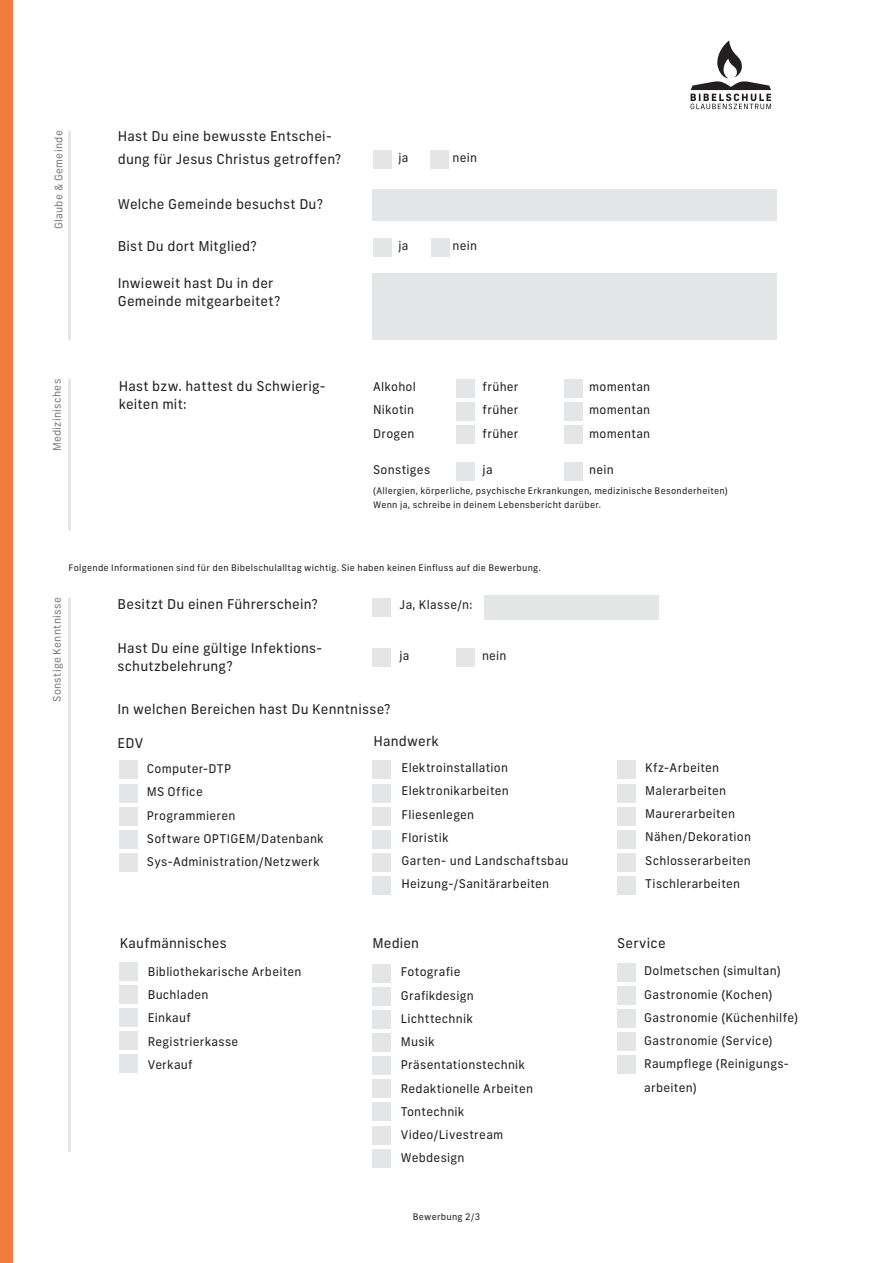
<style>
.page{position:relative;width:893px;height:1263px;background:#fff}
.page>*{position:absolute;margin:0;border:0;box-sizing:border-box;transform-origin:0 0}
.t1{font:13.5px/18px "New Frank";letter-spacing:.015em;color:#231f20}
.t2{font:12px "New Frank";letter-spacing:.02em;color:#231f20}
.t3{font:10.5px "New Frank";letter-spacing:.025em;color:#787a7d}
.t4{font:9px "New Frank";letter-spacing:.03em;color:#231f20}
</style>
<div class="page">
<div style="left:0;top:0;width:13px;height:1263px;background:#f47b3e"></div>
<hr style="left:69px;top:379px;width:2px;height:151px;background:#e4e5e7">
<hr style="left:68px;top:598px;width:3px;height:553px;background:#e4e5e7">
<div style="left:119px;top:761px;width:18px;height:18px;background:#e4e5e7"></div>
<div style="left:119px;top:784px;width:18px;height:18px;background:#e4e5e7"></div>
<div style="left:119px;top:807px;width:18px;height:18px;background:#e4e5e7"></div>
<div style="left:119px;top:830px;width:18px;height:18px;background:#e4e5e7"></div>
<div style="left:119px;top:853px;width:18px;height:19px;background:#e4e5e7"></div>
<div style="left:372px;top:761px;width:19px;height:18px;background:#e4e5e7"></div>
<div style="left:372px;top:784px;width:19px;height:18px;background:#e4e5e7"></div>
<div style="left:372px;top:807px;width:19px;height:18px;background:#e4e5e7"></div>
<div style="left:372px;top:830px;width:19px;height:18px;background:#e4e5e7"></div>
<div style="left:372px;top:853px;width:19px;height:19px;background:#e4e5e7"></div>
<div style="left:372px;top:876px;width:19px;height:19px;background:#e4e5e7"></div>
<div style="left:617px;top:761px;width:19px;height:18px;background:#e4e5e7"></div>
<div style="left:617px;top:784px;width:19px;height:18px;background:#e4e5e7"></div>
<div style="left:617px;top:807px;width:19px;height:18px;background:#e4e5e7"></div>
<div style="left:617px;top:830px;width:19px;height:18px;background:#e4e5e7"></div>
<div style="left:617px;top:853px;width:19px;height:19px;background:#e4e5e7"></div>
<div style="left:617px;top:876px;width:19px;height:19px;background:#e4e5e7"></div>
<div style="left:119px;top:962px;width:18px;height:19px;background:#e4e5e7"></div>
<div style="left:119px;top:985px;width:18px;height:19px;background:#e4e5e7"></div>
<div style="left:119px;top:1008px;width:18px;height:19px;background:#e4e5e7"></div>
<div style="left:119px;top:1031px;width:18px;height:19px;background:#e4e5e7"></div>
<div style="left:119px;top:1054px;width:18px;height:19px;background:#e4e5e7"></div>
<div style="left:617px;top:963px;width:19px;height:18px;background:#e4e5e7"></div>
<div style="left:617px;top:986px;width:19px;height:18px;background:#e4e5e7"></div>
<div style="left:617px;top:1009px;width:19px;height:18px;background:#e4e5e7"></div>
<div style="left:617px;top:1032px;width:19px;height:19px;background:#e4e5e7"></div>
<div style="left:617px;top:1055px;width:19px;height:19px;background:#e4e5e7"></div>
<div style="left:372px;top:964px;width:19px;height:19px;background:#e4e5e7"></div>
<div style="left:372px;top:987px;width:19px;height:19px;background:#e4e5e7"></div>
<div style="left:372px;top:1010px;width:19px;height:19px;background:#e4e5e7"></div>
<div style="left:372px;top:1033px;width:19px;height:19px;background:#e4e5e7"></div>
<div style="left:372px;top:1056px;width:19px;height:19px;background:#e4e5e7"></div>
<div style="left:372px;top:1079px;width:19px;height:19px;background:#e4e5e7"></div>
<div style="left:372px;top:1102px;width:19px;height:19px;background:#e4e5e7"></div>
<div style="left:372px;top:1126px;width:19px;height:18px;background:#e4e5e7"></div>
<div style="left:372px;top:1149px;width:19px;height:18px;background:#e4e5e7"></div>
<div style="left:374px;top:238px;width:18px;height:19px;background:#e4e5e7"></div>
<div style="left:373px;top:150px;width:19px;height:19px;background:#e4e5e7"></div>
<div style="left:373px;top:649px;width:18px;height:18px;background:#e4e5e7"></div>
<div style="left:431px;top:238px;width:18px;height:19px;background:#e4e5e7"></div>
<div style="left:430px;top:150px;width:19px;height:19px;background:#e4e5e7"></div>
<div style="left:456px;top:649px;width:19px;height:18px;background:#e4e5e7"></div>
<hr style="left:68px;top:131px;width:3px;height:209px;background:#e4e5e7">
<div style="left:372px;top:189px;width:405px;height:31px;background:#e4e5e7"></div>
<div style="left:372px;top:273px;width:405px;height:67px;background:#e4e5e7"></div>
<div style="left:456px;top:379px;width:19px;height:18px;background:#e4e5e7"></div>
<div style="left:456px;top:402px;width:19px;height:18px;background:#e4e5e7"></div>
<div style="left:456px;top:425px;width:19px;height:19px;background:#e4e5e7"></div>
<div style="left:456px;top:462px;width:19px;height:19px;background:#e4e5e7"></div>
<div style="left:373px;top:598px;width:18px;height:19px;background:#e4e5e7"></div>
<div style="left:564px;top:379px;width:18px;height:18px;background:#e4e5e7"></div>
<div style="left:564px;top:402px;width:18px;height:18px;background:#e4e5e7"></div>
<div style="left:564px;top:425px;width:18px;height:19px;background:#e4e5e7"></div>
<div style="left:564px;top:462px;width:18px;height:19px;background:#e4e5e7"></div>
<div style="left:484px;top:595px;width:175px;height:25px;background:#e4e5e7"></div>
<svg style="left:691px;top:40px;width:80px;height:69px"></svg>
<p class="t3" style="left:52px;top:229px;width:100px;rotate:-90deg">Glaube &amp; Gemeinde</p>
<p class="t3" style="left:50px;top:451px;width:74px;rotate:-90deg">Medizinisches</p>
<p class="t1" style="left:118px;top:125px;width:225px;line-height:22.5px">Hast Du eine bewusste Entschei&shy;dung für Jesus Christus getroffen?</p>
<p class="t1" style="left:118px;top:195px;width:207px">Welche Gemeinde besuchst Du?</p>
<p class="t1" style="left:118px;top:237px;width:141px">Bist Du dort Mitglied?</p>
<p class="t1" style="left:118px;top:275px;width:164px">Inwieweit hast Du in der<br>Gemeinde mitgearbeitet?</p>
<p class="t1" style="left:119px;top:377px;width:207px">Hast bzw. hattest du Schwierig-</p>
<p class="t1" style="left:119px;top:395px;width:69px">keiten mit:</p>
<p class="t2" style="left:398px;top:150px;width:12px">ja</p>
<p class="t2" style="left:452px;top:150px;width:26px">nein</p>
<p class="t2" style="left:398px;top:238px;width:12px">ja</p>
<p class="t2" style="left:452px;top:238px;width:26px">nein</p>
<p class="t2" style="left:373px;top:379px;width:44px">Alkohol</p>
<p class="t2" style="left:483px;top:379px;width:37px">früher</p>
<p class="t2" style="left:589px;top:379px;width:63px">momentan</p>
<p class="t2" style="left:373px;top:402px;width:43px">Nikotin</p>
<p class="t2" style="left:483px;top:402px;width:37px">früher</p>
<p class="t2" style="left:589px;top:402px;width:63px">momentan</p>
<p class="t2" style="left:373px;top:426px;width:43px">Drogen</p>
<p class="t2" style="left:483px;top:426px;width:37px">früher</p>
<p class="t2" style="left:589px;top:426px;width:63px">momentan</p>
<p class="t2" style="left:373px;top:462px;width:59px">Sonstiges</p>
<p class="t2" style="left:483px;top:462px;width:12px">ja</p>
<p class="t2" style="left:589px;top:462px;width:26px">nein</p>
<p class="t4" style="left:373px;top:485px;width:356px">(Allergien, körperliche, psychische Erkrankungen, medizinische Besonderheiten)</p>
<p class="t4" style="left:373px;top:499px;width:229px">Wenn ja, schreibe in deinem Lebensbericht darüber.</p>
<p class="t4" style="left:69px;top:562px;width:474px">Folgende Informationen sind für den Bibelschulalltag wichtig. Sie haben keinen Einfluss auf die Bewerbung.</p>
<p class="t3" style="left:50px;top:702px;width:106px;rotate:-90deg">Sonstige Kenntnisse</p>
<p class="t1" style="left:118px;top:595px;width:202px">Besitzt Du einen Führerschein?</p>
<p class="t2" style="left:400px;top:598px;width:74px">Ja, Klasse/n:</p>
<p class="t1" style="left:118px;top:639px;width:204px">Hast Du eine gültige Infektions&shy;schutzbelehrung?</p>
<p class="t1" style="left:118px;top:700px;width:274px">In welchen Bereichen hast Du Kenntnisse?</p>
<p class="t2" style="left:399px;top:648px;width:12px">ja</p>
<p class="t2" style="left:482px;top:648px;width:26px">nein</p>
<p class="t1" style="left:118px;top:734px;width:27px">EDV</p>
<p class="t2" style="left:147px;top:761px;width:86px">Computer-DTP</p>
<p class="t2" style="left:147px;top:784px;width:57px">MS Office</p>
<p class="t2" style="left:147px;top:808px;width:90px">Programmieren</p>
<p class="t2" style="left:147px;top:831px;width:178px">Software OPTIGEM/Datenbank</p>
<p class="t2" style="left:147px;top:854px;width:174px">Sys-Administration/Netzwerk</p>
<p class="t1" style="left:120px;top:934px;width:108px">Kaufmännisches</p>
<p class="t2" style="left:148px;top:964px;width:155px">Bibliothekarische Arbeiten</p>
<p class="t2" style="left:148px;top:987px;width:62px">Buchladen</p>
<p class="t2" style="left:148px;top:1010px;width:45px">Einkauf</p>
<p class="t2" style="left:148px;top:1034px;width:92px">Registrierkasse</p>
<p class="t2" style="left:148px;top:1057px;width:46px">Verkauf</p>
<p class="t1" style="left:373px;top:732px;width:67px">Handwerk</p>
<p class="t2" style="left:402px;top:760px;width:108px">Elektroinstallation</p>
<p class="t2" style="left:402px;top:783px;width:109px">Elektronikarbeiten</p>
<p class="t2" style="left:402px;top:807px;width:74px">Fliesenlegen</p>
<p class="t2" style="left:402px;top:830px;width:48px">Floristik</p>
<p class="t2" style="left:402px;top:853px;width:169px">Garten- und Landschaftsbau</p>
<p class="t2" style="left:402px;top:876px;width:149px">Heizung-/Sanitärarbeiten</p>
<p class="t1" style="left:372px;top:934px;width:48px">Medien</p>
<p class="t2" style="left:401px;top:965px;width:61px">Fotografie</p>
<p class="t2" style="left:401px;top:988px;width:74px">Grafikdesign</p>
<p class="t2" style="left:401px;top:1011px;width:73px">Lichttechnik</p>
<p class="t2" style="left:401px;top:1034px;width:35px">Musik</p>
<p class="t2" style="left:401px;top:1058px;width:126px">Präsentationstechnik</p>
<p class="t2" style="left:401px;top:1081px;width:134px">Redaktionelle Arbeiten</p>
<p class="t2" style="left:401px;top:1104px;width:65px">Tontechnik</p>
<p class="t2" style="left:401px;top:1127px;width:104px">Video/Livestream</p>
<p class="t2" style="left:401px;top:1151px;width:65px">Webdesign</p>
<p class="t4" style="left:413px;top:1211px;width:69px">Bewerbung 2/3</p>
<p class="t2" style="left:645px;top:760px;width:76px">Kfz-Arbeiten</p>
<p class="t2" style="left:645px;top:783px;width:82px">Malerarbeiten</p>
<p class="t2" style="left:645px;top:806px;width:91px">Maurerarbeiten</p>
<p class="t2" style="left:645px;top:830px;width:107px">Nähen/Dekoration</p>
<p class="t2" style="left:645px;top:853px;width:107px">Schlosserarbeiten</p>
<p class="t2" style="left:645px;top:876px;width:96px">Tischlerarbeiten</p>
<p class="t1" style="left:617px;top:934px;width:50px">Service</p>
<p class="t2" style="left:644px;top:963px;width:138px">Dolmetschen (simultan)</p>
<p class="t2" style="left:644px;top:987px;width:130px">Gastronomie (Kochen)</p>
<p class="t2" style="left:644px;top:1010px;width:155px">Gastronomie (Küchenhilfe)</p>
<p class="t2" style="left:644px;top:1033px;width:130px">Gastronomie (Service)</p>
<p class="t2" style="left:644px;top:1056px;width:145px">Raumpflege (Reinigungs-</p>
<p class="t2" style="left:644px;top:1080px;width:54px">arbeiten)</p>
</div>
